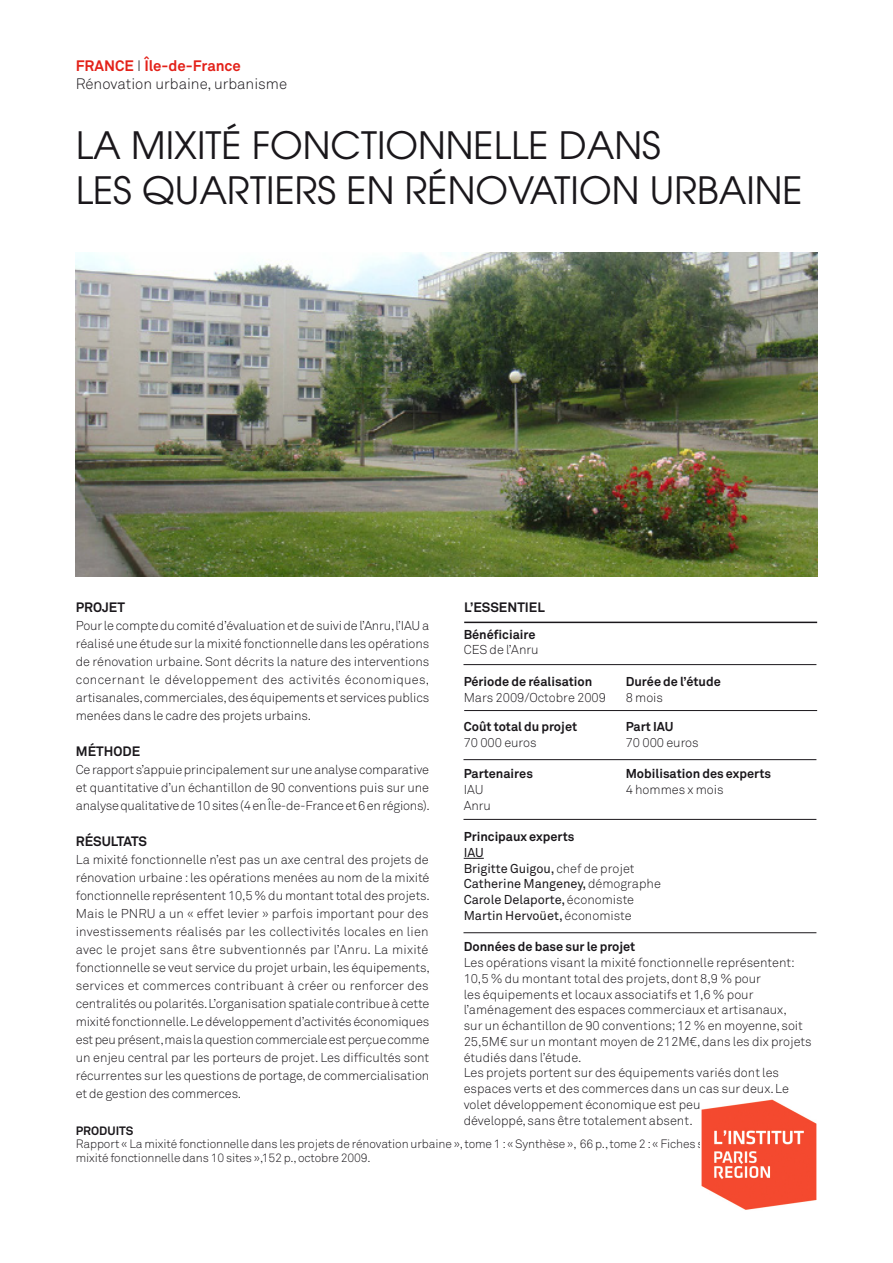
<style>
.page{position:relative;width:893px;height:1263px;background:#fff}
.page>*{position:absolute;margin:0;border:0;box-sizing:border-box;transform-origin:0 0}
.t1{font:37.5px/45px "Avant Garde";color:#1a171b}
.t2{font:300 15px/18px "Akkurat";color:#1a171b}
.t3{font:700 13.5px "Akkurat";color:#1a171b}
.t4{font:300 12.75px/18px "Akkurat";color:#1a171b;text-align:justify}
.t5{font:700 12.75px "Akkurat";color:#1a171b}
.t6{font:12.75px/15.8px "Akkurat";color:#1a171b}
.t7{font:300 12px/13.5px "Akkurat";letter-spacing:-.01em;color:#1a171b}
.t8{font:700 12px "Akkurat";color:#1a171b}
.s1{font-weight:700;color:#e32119}
.s2{font-weight:300}
</style>
<div class="page">
<svg style="left:464px;top:858px;width:20px;height:1px"></svg>
<img style="left:76px;top:252px;width:741px;height:324px">
<hr style="left:464px;top:622px;width:353px;height:1px;background:#1a171b">
<hr style="left:463px;top:759px;width:353px;height:1px;background:#1a171b">
<hr style="left:463px;top:664px;width:353px;height:1px;background:#1a171b">
<hr style="left:464px;top:710px;width:353px;height:1px;background:#1a171b">
<hr style="left:463px;top:819px;width:353px;height:1px;background:#1a171b">
<hr style="left:463px;top:932px;width:353px;height:1px;background:#1a171b">
<img style="left:701px;top:1099px;width:116px;height:111px">
<p class="t2" style="left:76px;top:57px;width:213px"><span class="s1">FRANCE</span> I <span class="s1">Île-de-France<br></span>Rénovation urbaine, urbanisme</p>
<h1 class="t1" style="left:76px;top:123px;width:728px">LA MIXITÉ FONCTIONNELLE DANS<br>LES QUARTIERS EN RÉNOVATION URBAINE</h1>
<p class="t3" style="left:76px;top:599px;width:51px">PROJET</p>
<p class="t4" style="left:76px;top:617px;width:355px">Pourlecompteducomitéd’évaluationetdesuividel’Anru,l’IAUa réaliséune étude surlamixité fonctionnelledans les opérations de rénovation urbaine. Sont décrits la nature des interventions concernant le développement des activités économiques, artisanales,commerciales,deséquipementset servicespublics menées dans le cadre des projets urbains.</p>
<p class="t3" style="left:76px;top:743px;width:66px">MÉTHODE</p>
<p class="t4" style="left:76px;top:761px;width:356px">Cerapports’appuieprincipalementsuruneanalysecomparative et quantitative d’un échantillon de 90 conventions puis sur une analysequalitativede10sites(4enÎle-de-Franceet6enrégions).</p>
<p class="t3" style="left:76px;top:833px;width:73px">RÉSULTATS</p>
<p class="t4" style="left:76px;top:851px;width:356px">La mixité fonctionnelle n’est pas un axe central des projets de rénovation urbaine :les opérations menées au nom de la mixité fonctionnelle représentent 10,5 % du montant total des projets.<br>Mais le PNRU a un « effet levier » parfois important pour des investissements réalisés par les collectivités locales en lien avec le projet sans être subventionnés par l’Anru. La mixité fonctionnelle se veut service du projet urbain,les équipements, services et commerces contribuant à créer ou renforcer des centralitésoupolarités.L’organisationspatialecontribueàcette mixitéfonctionnelle.Ledéveloppementd’activitéséconomiques estpeuprésent,maislaquestioncommercialeestperçuecomme un enjeu central par les porteurs de projet. Les difficultés sont récurrentes sur les questions de portage,de commercialisation et de gestion des commerces.</p>
<p class="t3" style="left:464px;top:599px;width:82px">L’ESSENTIEL</p>
<p class="t5" style="left:464px;top:626px;width:73px">Bénéficiaire</p>
<p class="t4" style="left:464px;top:641px;width:76px">CES de l’Anru</p>
<p class="t5" style="left:464px;top:673px;width:130px">Période de réalisation</p>
<p class="t5" style="left:626px;top:673px;width:97px">Durée de l’étude</p>
<p class="t4" style="left:464px;top:688px;width:144px">Mars 2009/Octobre 2009</p>
<p class="t4" style="left:626px;top:688px;width:39px">8 mois</p>
<p class="t5" style="left:464px;top:718px;width:115px">Coût total du projet</p>
<p class="t5" style="left:626px;top:718px;width:49px">Part IAU</p>
<p class="t4" style="left:464px;top:733px;width:75px">70 000 euros</p>
<p class="t4" style="left:626px;top:733px;width:75px">70 000 euros</p>
<p class="t5" style="left:464px;top:765px;width:71px">Partenaires</p>
<p class="t5" style="left:626px;top:765px;width:147px">Mobilisation des experts</p>
<p class="t4" style="left:464px;top:781px;width:21px">IAU</p>
<p class="t4" style="left:626px;top:781px;width:99px">4 hommes x mois</p>
<p class="t4" style="left:464px;top:796px;width:29px">Anru</p>
<p class="t5" style="left:464px;top:828px;width:112px">Principaux experts</p>
<p class="t6" style="left:464px;top:845px;width:199px">IAU<br>Brigitte Guigou, <span class="s2">chef de projet<br></span>Catherine Mangeney,<span class="s2">démographe<br></span>Carole Delaporte,<span class="s2">économiste<br></span>Martin Hervoüet,<span class="s2">économiste</span></p>
<p class="t5" style="left:464px;top:939px;width:173px">Données de base sur le projet</p>
<p class="t4" style="left:464px;top:955px;width:350px;line-height:15.8px;text-align:left">Les opérations visant la mixité fonctionnelle représentent:<br>10,5 % du montant total des projets,dont 8,9 % pour<br>les équipements et locaux associatifs et 1,6 % pour l’aménagement des espaces commerciaux et artisanaux,<br>sur un échantillon de 90 conventions;12 % en moyenne,soit 25,5M€ sur un montant moyen de 212M€,dans les dix projets étudiés dans l’étude.<br>Les projets portent sur des équipements variés dont les espaces verts et des commerces dans un cas sur deux.Le volet développement économique est peu<br>développé,sans être totalement absent.</p>
<p class="t8" style="left:76px;top:1123px;width:59px">PRODUITS</p>
<p class="t7" style="left:76px;top:1138px;width:653px">Rapport « La mixité fonctionnelle dans les projets de rénovation urbaine »,tome 1 :« Synthèse », 66 p.,tome 2 :« Fiches sur la mixité fonctionnelle dans 10 sites »,152 p.,octobre 2009.</p>
</div>
